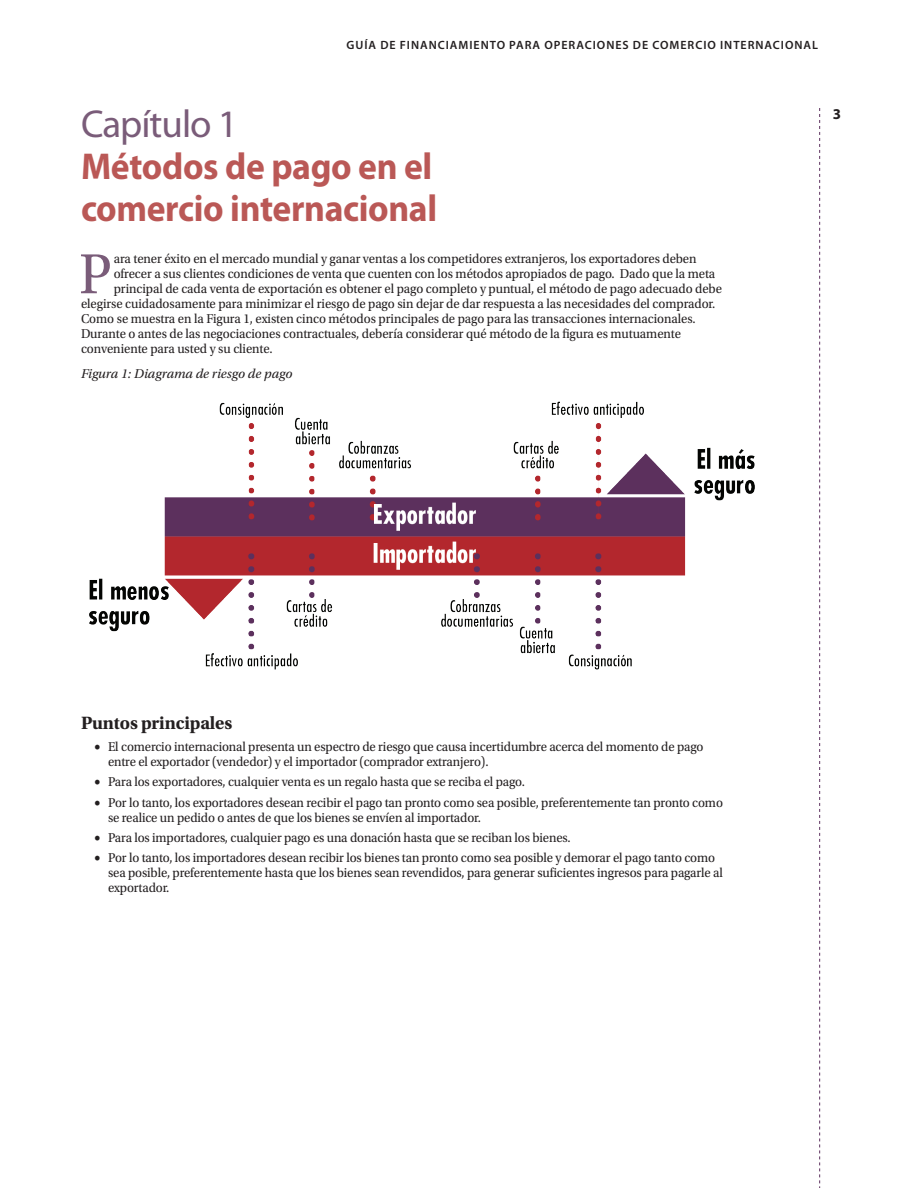
<style>
.page{position:relative;width:918px;height:1188px;background:#fff}
.page>*{position:absolute;margin:0;border:0;box-sizing:border-box;transform-origin:0 0}
.Drop_Cap{font:59.4px "Utopia Std";color:#7a5c79;scale:.95 1}
.Chapter_Number{font:39px "Myriad Pro";letter-spacing:-.025em;color:#7a5c79}
.Chapter_Title{font:700 37.5px/42px "Myriad Pro";letter-spacing:-.01em;color:#ba5856;scale:.95 1}
.Heading_1{font:700 18.75px "Utopia Std";letter-spacing:-.01em;color:#231f20}
.t1{font:700 15px "Myriad Pro";color:#231f20}
.Drop_Cap-2{font:13.5px/15px "Utopia Std";letter-spacing:-.01em;color:#231f20;scale:.95 1}
.Figure_Table_Title{font:italic 13.5px "Utopia Std";color:#231f20}
.t2{font:600 12px "Myriad Pro";letter-spacing:.08em;color:#231f20}
</style>
<div class="page">
<svg style="left:819px;top:108px;width:1px;height:1080px"></svg>
<img style="left:89px;top:401px;width:666px;height:268px">
<p class="t2" style="left:347px;top:37px;width:473px">GUÍA DE FINANCIAMIENTO PARA OPERACIONES DE COMERCIO INTERNACIONAL</p>
<p class="Chapter_Number" style="left:81px;top:100px;width:158px">Capítulo 1</p>
<p class="Chapter_Title" style="left:81px;top:144px;width:376px">Métodos de pago en el comercio internacional</p>
<p class="Drop_Cap" style="left:79px;top:242px;width:36px">P</p>
<p class="Drop_Cap-2" style="left:114px;top:252px;width:615px">ara tener éxito en el mercado mundial y ganar ventas a los competidores extranjeros, los exportadores deben</p>
<p class="Drop_Cap-2" style="left:114px;top:267px;width:635px">ofrecer a sus clientes condiciones de venta que cuenten con los métodos apropiados de pago. Dado que la meta</p>
<p class="Drop_Cap-2" style="left:114px;top:282px;width:642px">principal de cada venta de exportación es obtener el pago completo y puntual, el método de pago adecuado debe</p>
<p class="Drop_Cap-2" style="left:81px;top:297px;width:669px">elegirse cuidadosamente para minimizar el riesgo de pago sin dejar de dar respuesta a las necesidades del comprador.</p>
<p class="Drop_Cap-2" style="left:81px;top:312px;width:649px">Como se muestra en la Figura 1, existen cinco métodos principales de pago para las transacciones internacionales.</p>
<p class="Drop_Cap-2" style="left:81px;top:327px;width:633px">Durante o antes de las negociaciones contractuales, debería considerar qué método de la figura es mutuamente</p>
<p class="Drop_Cap-2" style="left:81px;top:342px;width:203px">conveniente para usted y su cliente.</p>
<p class="Figure_Table_Title" style="left:81px;top:366px;width:213px">Figura 1: Diagrama de riesgo de pago</p>
<p class="t1" style="left:833px;top:104px;width:10px">3</p>
<p class="Heading_1" style="left:81px;top:712px;width:153px">Puntos principales</p>
<p class="Drop_Cap-2" style="left:108px;top:739px;width:628px;text-indent:-14px">• El comercio internacional presenta un espectro de riesgo que causa incertidumbre acerca del momento de pago entre el exportador (vendedor) y el importador (comprador extranjero).</p>
<p class="Drop_Cap-2" style="left:94px;top:775px;width:455px">• Para los exportadores, cualquier venta es un regalo hasta que se reciba el pago.</p>
<p class="Drop_Cap-2" style="left:108px;top:795px;width:649px;text-indent:-14px">• Por lo tanto, los exportadores desean recibir el pago tan pronto como sea posible, preferentemente tan pronto como se realice un pedido o antes de que los bienes se envíen al importador.</p>
<p class="Drop_Cap-2" style="left:94px;top:830px;width:503px">• Para los importadores, cualquier pago es una donación hasta que se reciban los bienes.</p>
<p class="Drop_Cap-2" style="left:108px;top:851px;width:649px;text-indent:-14px">• Por lo tanto, los importadores desean recibir los bienes tan pronto como sea posible y demorar el pago tanto como sea posible, preferentemente hasta que los bienes sean revendidos, para generar suficientes ingresos para pagarle al exportador.</p>
</div>
